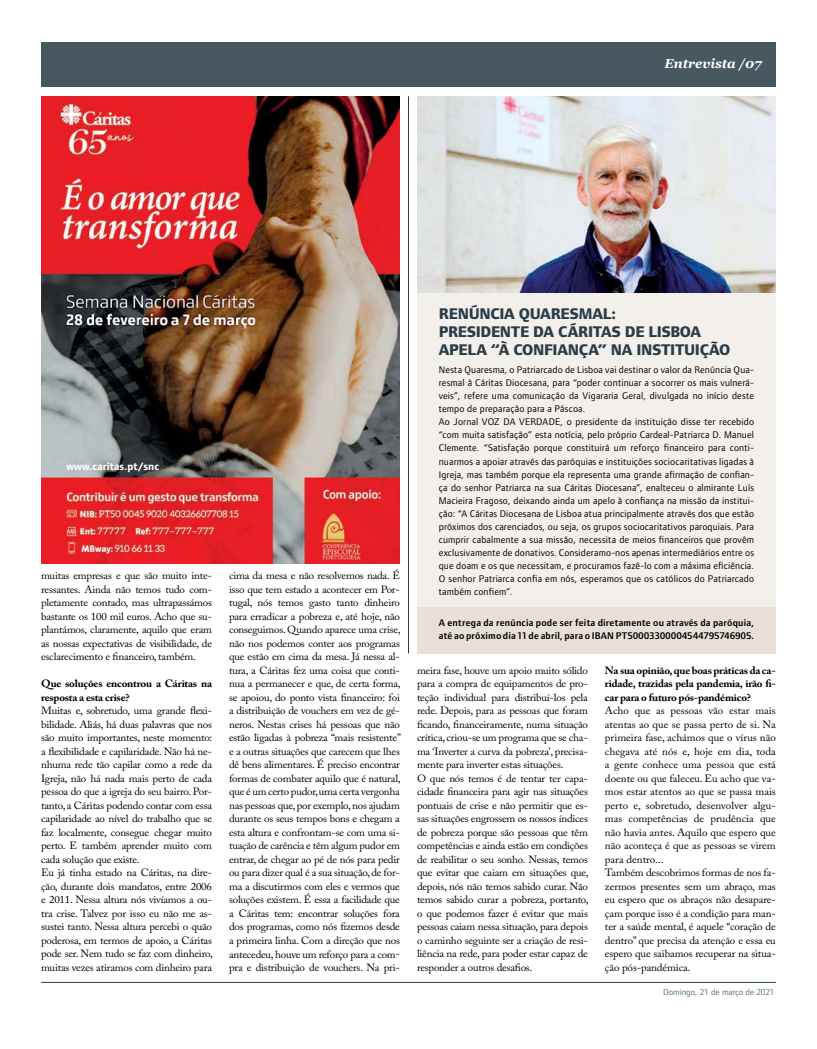
<style>
.page{position:relative;width:817px;height:1049px;background:#fff}
.page>*{position:absolute;margin:0;border:0;box-sizing:border-box;transform-origin:0 0}
.t1{font:800 16px/18px "Foundry Form Sans";letter-spacing:-.02em;color:#2a3d47}
.t2{font:italic 700 13px "Georgia";color:#fff}
.t3{font:700 11px "Foundry Form Sans";color:#fff}
.t4{font:10.5px/13.5px "Adobe Caslon Pro";letter-spacing:-.02em;color:#000;text-align:justify;scale:1.05 1}
.t5{font:10.5px/13.5px "Adobe Caslon Pro";color:#000;scale:1.05 1}
.t6{font:700 10.5px/13.5px "Adobe Caslon Pro";letter-spacing:-.02em;color:#000;scale:1.05 1}
.t7{font:10px/13px "Foundry Form Sans";letter-spacing:.015em;color:#000}
.t8{font:600 10px/13px "Foundry Form Sans";letter-spacing:.02em;color:#000}
.t9{font:9px "Foundry Form Sans";color:#577483}
</style>
<div class="page">
<hr style="left:41px;top:982px;width:734px;height:1px;background:#2a3d47">
<div style="left:417px;top:96px;width:358px;height:557px;background:#f3efeb"></div>
<div style="left:417px;top:607px;width:358px;height:46px;background:#e8e0d8"></div>
<div style="left:41px;top:43px;width:734px;height:44px;background:#485860"></div>
<img style="left:41px;top:96px;width:359px;height:467px">
<img style="left:417px;top:96px;width:358px;height:196px">
<hr style="left:408px;top:96px;width:1px;height:557px;background:#2a3d47">
<p class="t2" style="left:664px;top:54px;width:99px">Entrevista /07</p>
<p class="t3" style="left:66px;top:460px;width:94px">www.caritas.pt/snc</p>
<p class="t4" style="left:41px;top:569px;width:164px">muitas empresas e que são muito inte&shy;ressantes. Ainda não temos tudo com&shy;pletamente contado, mas ultrapassámos bastante os 100 mil euros. Acho que su&shy;plantámos, claramente, aquilo que eram as nossas expectativas de visibilidade, de esclarecimento e financeiro, também.</p>
<p class="t6" style="left:41px;top:677px;width:164px">Que soluções encontrou a Cáritas na resposta a esta crise?</p>
<p class="t4" style="left:41px;top:704px;width:165px;text-align:left">Muitas e, sobretudo, uma grande flexi&shy;bilidade. Aliás, há duas palavras que nos são muito importantes, neste momento: a flexibilidade e capilaridade. Não há ne&shy;nhuma rede tão capilar como a rede da Igreja, não há nada mais perto de cada pessoa do que a igreja do seu bairro. Por&shy;tanto, a Cáritas podendo contar com essa capilaridade ao nível do trabalho que se faz localmente, consegue chegar muito perto. E também aprender muito com cada solução que existe.<br>Eu já tinha estado na Cáritas, na dire&shy;ção, durante dois mandatos, entre 2006 e 2011. Nessa altura nós vivíamos a ou&shy;tra crise. Talvez por isso eu não me as&shy;sustei tanto. Nessa altura percebi o quão poderosa, em termos de apoio, a Cáritas pode ser. Nem tudo se faz com dinheiro, muitas vezes atiramos com dinheiro para</p>
<p class="t4" style="left:229px;top:569px;width:165px">cima da mesa e não resolvemos nada. É isso que tem estado a acontecer em Por&shy;tugal, nós temos gasto tanto dinheiro para erradicar a pobreza e, até hoje, não conseguimos. Quando aparece uma crise, não nos podemos conter aos programas que estão em cima da mesa. Já nessa al&shy;tura, a Cáritas fez uma coisa que conti&shy;nua a permanecer e que, de certa forma, se apoiou, do ponto vista financeiro: foi a distribuição de vouchers em vez de gé&shy;neros. Nestas crises há pessoas que não estão ligadas à pobreza “mais resistente” e a outras situações que carecem que lhes dê bens alimentares. É preciso encontrar formas de combater aquilo que é natural, que é um certo pudor, uma certa vergonha nas pessoas que, por exemplo, nos ajudam durante os seus tempos bons e chegam a esta altura e confrontam-se com uma si&shy;tuação de carência e têm algum pudor em entrar, de chegar ao pé de nós para pedir ou para dizer qual é a sua situação, de for&shy;ma a discutirmos com eles e vermos que soluções existem. É essa a facilidade que a Cáritas tem: encontrar soluções fora dos programas, como nós fizemos desde a primeira linha. Com a direção que nos antecedeu, houve um reforço para a com&shy;pra e distribuição de vouchers. Na pri-</p>
<h1 class="t1" style="left:438px;top:305px;width:293px">RENÚNCIA QUARESMAL:<br>PRESIDENTE DA CÁRITAS DE LISBOA<br>APELA “À CONFIANÇA” NA INSTITUIÇÃO</h1>
<p class="t7" style="left:438px;top:364px;width:317px">Nesta Quaresma, o Patriarcado de Lisboa vai destinar o valor da Renúncia Qua&shy;resmal à Cáritas Diocesana, para “poder continuar a socorrer os mais vulnerá&shy;veis”, refere uma comunicação da Vigararia Geral, divulgada no início deste tempo de preparação para a Páscoa.<br>Ao Jornal VOZ DA VERDADE, o presidente da instituição disse ter recebido “com muita satisfação” esta notícia, pelo próprio Cardeal-Patriarca D. Manuel Clemente. “Satisfação porque constituirá um reforço financeiro para conti&shy;nuarmos a apoiar através das paróquias e instituições sociocaritativas ligadas à Igreja, mas também porque ela representa uma grande afirmação de confian&shy;ça do senhor Patriarca na sua Cáritas Diocesana”, enalteceu o almirante Luís Macieira Fragoso, deixando ainda um apelo à confiança na missão da institui&shy;ção: “A Cáritas Diocesana de Lisboa atua principalmente através dos que estão próximos dos carenciados, ou seja, os grupos sociocaritativos paroquiais. Para cumprir cabalmente a sua missão, necessita de meios financeiros que provêm exclusivamente de donativos. Consideramo-nos apenas intermediários entre os que doam e os que necessitam, e procuramos fazê-lo com a máxima eficiência.<br>O senhor Patriarca confia em nós, esperamos que os católicos do Patriarcado também confiem”.</p>
<p class="t8" style="left:438px;top:616px;width:316px">A entrega da renúncia pode ser feita diretamente ou através da paróquia, até ao próximo dia 11 de abril, para o IBAN PT50003300004544795746905.</p>
<p class="t4" style="left:417px;top:663px;width:165px;text-align:left">meira fase, houve um apoio muito sólido para a compra de equipamentos de pro&shy;teção individual para distribuí-los pela rede. Depois, para as pessoas que foram ficando, financeiramente, numa situação crítica, criou-se um programa que se cha&shy;ma ‘Inverter a curva da pobreza’, precisa&shy;mente para inverter estas situações.<br>O que nós temos é de tentar ter capa&shy;cidade financeira para agir nas situações pontuais de crise e não permitir que es&shy;sas situações engrossem os nossos índices de pobreza porque são pessoas que têm competências e ainda estão em condições de reabilitar o seu sonho. Nessas, temos que evitar que caiam em situações que, depois, nós não temos sabido curar. Não temos sabido curar a pobreza, portanto, o que podemos fazer é evitar que mais pessoas caiam nessa situação, para depois o caminho seguinte ser a criação de resi&shy;liência na rede, para poder estar capaz de responder a outros desafios.</p>
<p class="t6" style="left:604px;top:663px;width:164px;text-align:justify">Na sua opinião, que boas práticas da ca&shy;ridade, trazidas pela pandemia, irão fi&shy;car para o futuro pós-pandémico?</p>
<p class="t5" style="left:604px;top:704px;width:164px">Acho que as pessoas vão estar mais atentas ao que se passa perto de si. Na primeira fase, achámos que o vírus não chegava até nós e, hoje em dia, toda a gente conhece uma pessoa que está doente ou que faleceu. Eu acho que va&shy;mos estar atentos ao que se passa mais perto e, sobretudo, desenvolver algu&shy;mas competências de prudência que não havia antes. Aquilo que espero que não aconteça é que as pessoas se virem para dentro...<br>Também descobrimos formas de nos fa&shy;zermos presentes sem um abraço, mas eu espero que os abraços não desapare&shy;çam porque isso é a condição para man&shy;ter a saúde mental, é aquele “coração de dentro” que precisa da atenção e essa eu espero que saibamos recuperar na situa&shy;ção pós-pandémica.</p>
<p class="t9" style="left:663px;top:987px;width:113px">Domingo, 21 de março de 2021</p>
</div>
